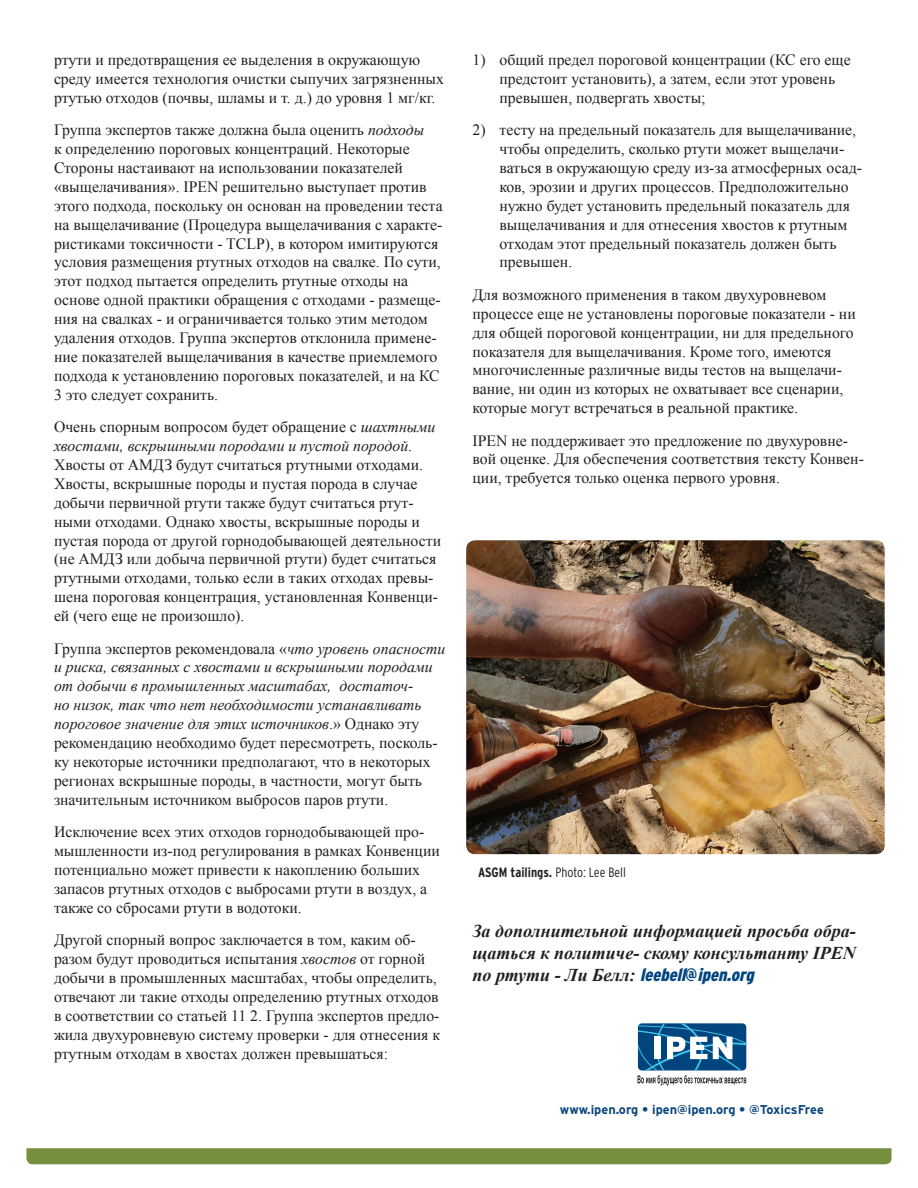
<style>
.page{position:relative;width:918px;height:1188px;background:#fff}
.page>*{position:absolute;margin:0;border:0;box-sizing:border-box;transform-origin:0 0}
.t1{font:italic 700 18px/21.6px "Times New Roman";color:#231f20}
.t2{font:italic 900 condensed 18px "Interstate";color:#01457f}
.t3{font:15.75px/18.9px "Times New Roman";color:#231f20}
.t4{font:700 condensed 13.5px "Interstate";color:#231f20}
.t5{font:700 12.75px "Interstate";color:#0d477d}
.s1{font-style:italic}
.s2{font-weight:300}
.s3{font-family:"Times New Roman";font-weight:700;font-stretch:normal;color:#231f20}
</style>
<div class="page">
<div style="left:26px;top:1148px;width:866px;height:16px;background:#768f3d"></div>
<svg style="left:638px;top:1023px;width:108px;height:63px"></svg>
<img style="left:466px;top:540px;width:419px;height:314px">
<p class="t3" style="left:54px;top:50px;width:392px">ртути и предотвращения ее выделения в окружающую среду имеется технология очистки сыпучих загрязненных ртутью отходов (почвы, шламы и т. д.) до уровня 1 мг/кг.</p>
<p class="t3" style="left:54px;top:120px;width:390px">Группа экспертов также должна была оценить <span class="s1">подходы<br></span>к определению пороговых концентраций. Некоторые Стороны настаивают на использовании показателей «выщелачивания». IPEN решительно выступает против этого подхода, поскольку он основан на проведении теста на выщелачивание (Процедура выщелачивания с характе&shy;ристиками токсичности - TCLP), в котором имитируются условия размещения ртутных отходов на свалке. По сути, этот подход пытается определить ртутные отходы на основе одной практики обращения с отходами - размеще&shy;ния на свалках - и ограничивается только этим методом удаления отходов. Группа экспертов отклонила примене&shy;ние показателей выщелачивания в качестве приемлемого подхода к установлению пороговых показателей, и на КС 3 это следует сохранить.</p>
<p class="t3" style="left:54px;top:417px;width:389px">Очень спорным вопросом будет обращение с <span class="s1">шахтными хвостами, вскрышными породами и пустой породой</span>.<br>Хвосты от АМДЗ будут считаться ртутными отходами.<br>Хвосты, вскрышные породы и пустая порода в случае добычи первичной ртути также будут считаться ртут&shy;ными отходами. Однако хвосты, вскрышные породы и пустая порода от другой горнодобывающей деятельности (не АМДЗ или добыча первичной ртути) будет считаться ртутными отходами, только если в таких отходах превы&shy;шена пороговая концентрация, установленная Конвенци&shy;ей (чего еще не произошло).</p>
<p class="t3" style="left:54px;top:639px;width:393px">Группа экспертов рекомендовала «<span class="s1">что уровень опасности и риска, связанных с хвостами и вскрышными породами от добычи в промышленных масштабах, достаточ-<br>но низок, так что нет необходимости устанавливать пороговое значение для этих источников</span>.» Однако эту рекомендацию необходимо будет пересмотреть, посколь&shy;ку некоторые источники предполагают, что в некоторых регионах вскрышные породы, в частности, могут быть значительным источником выбросов паров ртути.</p>
<p class="t3" style="left:54px;top:822px;width:387px">Исключение всех этих отходов горнодобывающей про&shy;мышленности из-под регулирования в рамках Конвенции потенциально может привести к накоплению больших запасов ртутных отходов с выбросами ртути в воздух, а также со сбросами ртути в водотоки.</p>
<p class="t3" style="left:54px;top:930px;width:388px">Другой спорный вопрос заключается в том, каким об&shy;разом будут проводиться испытания <span class="s1">хвостов</span> от горной добычи в промышленных масштабах, чтобы определить, отвечают ли такие отходы определению ртутных отходов в соответствии со статьей 11 2. Группа экспертов предло&shy;жила двухуровневую систему проверки - для отнесения к ртутным отходам в хвостах должен превышаться:</p>
<p class="t3" style="left:499px;top:50px;width:353px;text-indent:-27px">1) общий предел пороговой концентрации (КС его еще предстоит установить), а затем, если этот уровень превышен, подвергать хвосты;</p>
<p class="t3" style="left:499px;top:120px;width:364px;text-indent:-27px">2) тесту на предельный показатель для выщелачивание, чтобы определить, сколько ртути может выщелачи&shy;ваться в окружающую среду из-за атмосферных осад&shy;ков, эрозии и других процессов. Предположительно нужно будет установить предельный показатель для выщелачивания и для отнесения хвостов к ртутным отходам этот предельный показатель должен быть превышен.</p>
<p class="t3" style="left:472px;top:285px;width:385px">Для возможного применения в таком двухуровневом процессе еще не установлены пороговые показатели - ни для общей пороговой концентрации, ни для предельного показателя для выщелачивания. Кроме того, имеются многочисленные различные виды тестов на выщелачи&shy;вание, ни один из которых не охватывает все сценарии, которые могут встречаться в реальной практике.</p>
<p class="t3" style="left:472px;top:431px;width:393px">IPEN не поддерживает это предложение по двухуровне&shy;вой оценке. Для обеспечения соответствия тексту Конвен&shy;ции, требуется только оценка первого уровня.</p>
<p class="t4" style="left:478px;top:865px;width:149px">ASGM tailings. <span class="s2">Photo: Lee Bell</span></p>
<p class="t1" style="left:472px;top:920px;width:385px">За дополнительной информацией просьба обра&shy;щаться к политиче- скому консультанту IPEN</p>
<p class="t2" style="left:472px;top:964px;width:283px"><span class="s3">по ртути - Ли Белл:</span> leebell@ipen.org</p>
<p class="t5" style="left:560px;top:1103px;width:266px">www.ipen.org • ipen@ipen.org • @ToxicsFree</p>
</div>
